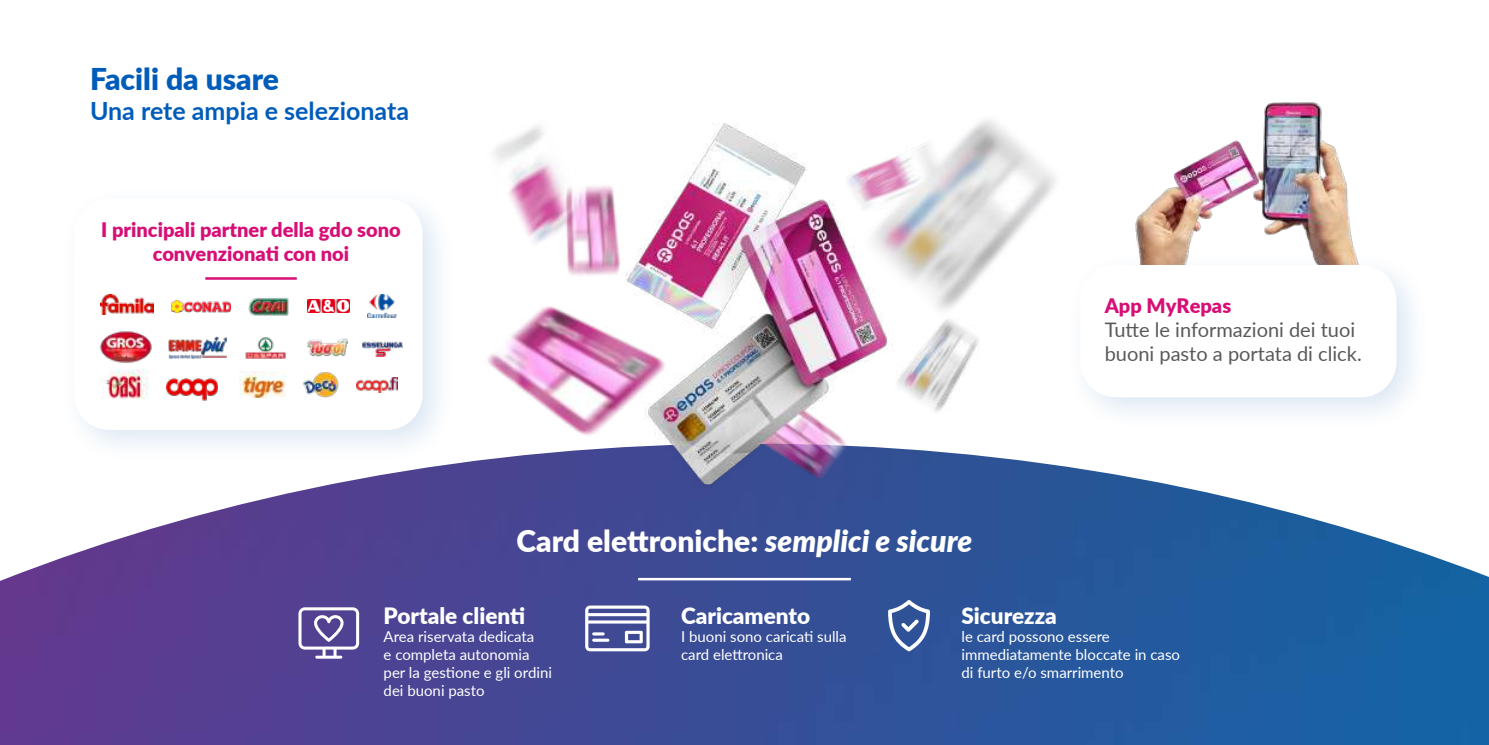
<style>
.page{position:relative;width:1489px;height:745px;background:#fff}
.page>*{position:absolute;margin:0;border:0;box-sizing:border-box;transform-origin:0 0}
.t1{font:900 30px "Lato";color:#fff}
.t2{font:900 30px "Lato";color:#005cba}
.t3{font:700 25px "Lato";color:#005cba}
.t4{font:900 22.5px "Lato";color:#fff}
.t5{font:900 20px/24px "Lato";color:#d70e75;text-align:center}
.t6{font:20px/24px "Lato";color:#595959}
.t7{font:15px/18px "Lato";color:#fff}
.s1{font-style:italic}
</style>
<div class="page">
<img style="left:1271px;top:102px;width:84px;height:149px">
<img style="left:0;top:461px;width:1488px;height:283px">
<img style="left:473px;top:103px;width:798px;height:438px">
<div style="left:60px;top:185px;width:396px;height:278px;background:#1a66b2;opacity:.15"></div>
<div style="left:74px;top:198px;width:348px;height:231px;background:#fff;border-radius:35px"></div>
<div style="left:1066px;top:251px;width:363px;height:179px;background:#1a66b2;opacity:.15"></div>
<div style="left:1080px;top:265px;width:316px;height:132px;background:#fff;border-radius:35px"></div>
<hr style="left:638px;top:577px;width:212px;height:3px;background:#fff">
<svg style="left:585px;top:605px;width:64px;height:46px"></svg>
<hr style="left:592px;top:638px;width:17px;height:3px;background:#fff;border-radius:2px">
<svg style="left:888px;top:599px;width:41px;height:52px"></svg>
<img style="left:100px;top:294px;width:53px;height:20px">
<img style="left:172px;top:300px;width:58px;height:12px">
<img style="left:248px;top:297px;width:41px;height:18px">
<img style="left:307px;top:299px;width:42px;height:13px">
<img style="left:367px;top:295px;width:29px;height:22px">
<hr style="left:205px;top:277px;width:92px;height:2px;background:#d70e75">
<img style="left:100px;top:331px;width:52px;height:32px">
<img style="left:168px;top:336px;width:58px;height:22px">
<img style="left:245px;top:337px;width:41px;height:21px">
<img style="left:307px;top:338px;width:40px;height:19px">
<img style="left:362px;top:340px;width:40px;height:16px">
<img style="left:104px;top:369px;width:45px;height:29px">
<img style="left:167px;top:378px;width:50px;height:22px">
<img style="left:240px;top:371px;width:45px;height:26px">
<img style="left:303px;top:372px;width:36px;height:26px">
<img style="left:356px;top:377px;width:42px;height:15px">
<svg style="left:298px;top:607px;width:61px;height:51px"></svg>
<h1 class="t2" style="left:90px;top:57px;width:190px">Facili da usare</h1>
<h2 class="t3" style="left:90px;top:93px;width:320px">Una rete ampia e selezionata</h2>
<h3 class="t5" style="left:101px;top:217px;width:301px">I principali partner della gdo sono convenzionati con noi</h3>
<h1 class="t1" style="left:516px;top:518px;width:457px">Card elettroniche: <span class="s1">semplici e sicure</span></h1>
<h3 class="t5" style="left:1104px;top:292px;width:128px">App MyRepas</h3>
<h3 class="t6" style="left:1104px;top:316px;width:258px">Tutte le informazioni dei tuoi buoni pasto a portata di click.</h3>
<h3 class="t4" style="left:383px;top:598px;width:143px">Portale clienti</h3>
<p class="t7" style="left:383px;top:626px;width:170px">Area riservata dedicata<br>e completa autonomia per la gestione e gli ordini dei buoni pasto</p>
<h3 class="t4" style="left:681px;top:598px;width:131px">Caricamento</h3>
<p class="t7" style="left:681px;top:626px;width:167px">I buoni sono caricati sulla card elettronica</p>
<h3 class="t4" style="left:961px;top:598px;width:97px">Sicurezza</h3>
<p class="t7" style="left:961px;top:626px;width:220px">le card possono essere immediatamente bloccate in caso di furto e/o smarrimento</p>
</div>
